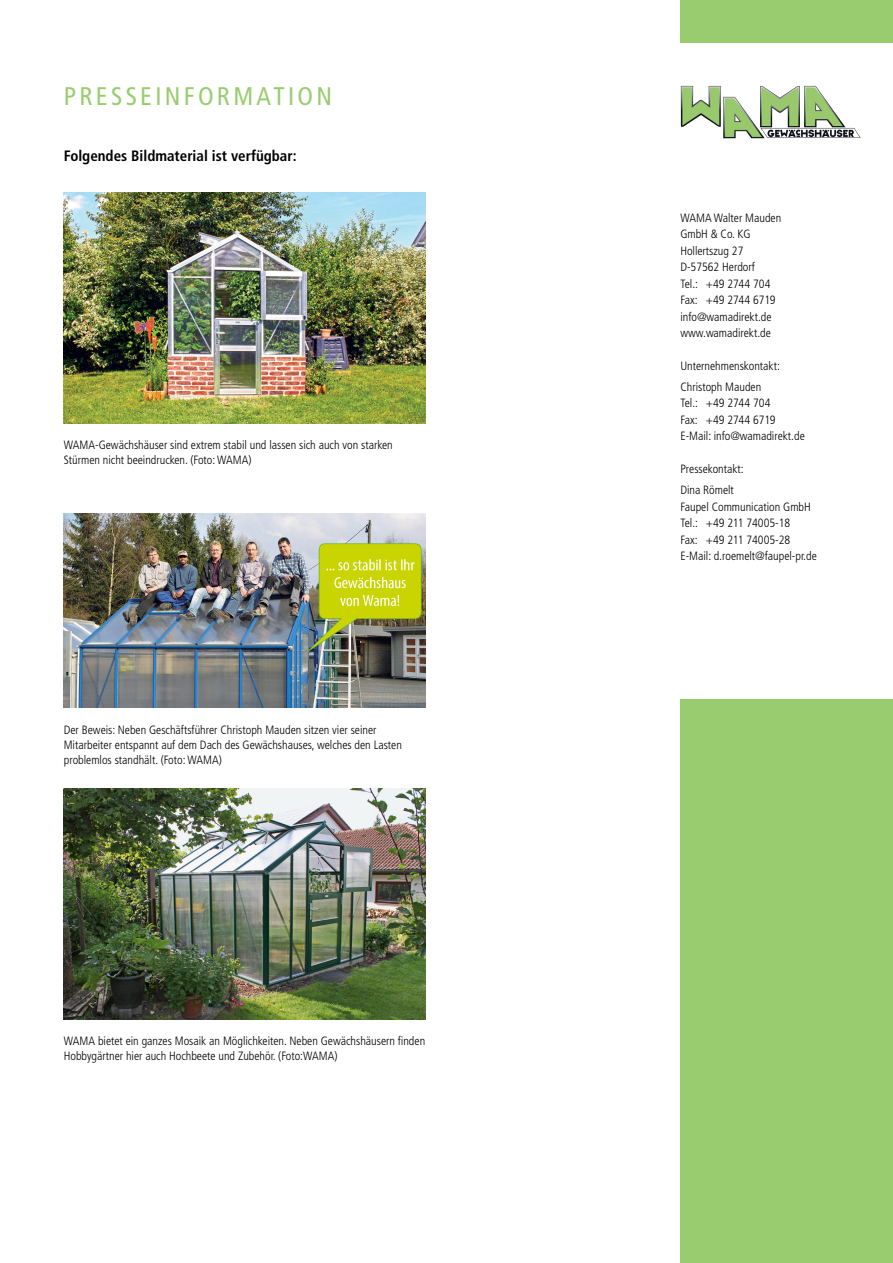
<style>
.page{position:relative;width:893px;height:1263px;background:#fff}
.page>*{position:absolute;margin:0;border:0;box-sizing:border-box;transform-origin:0 0}
.t1{font:condensed 25.5px "Frutiger";letter-spacing:.13em;color:#98cc6e}
.t2{font:700 condensed 15px "Frutiger";color:#000}
.t3{font:300 condensed 12px/16.5px "Frutiger";color:#000}
</style>
<div class="page">
<div style="left:680px;top:699px;width:213px;height:564px;background:#98cc6e"></div>
<div style="left:680px;top:0;width:213px;height:43px;background:#98cc6e"></div>
<img style="left:680px;top:85px;width:181px;height:54px">
<img style="left:64px;top:192px;width:361px;height:231px">
<img style="left:64px;top:514px;width:361px;height:194px">
<img style="left:64px;top:789px;width:361px;height:230px">
<h1 class="t1" style="left:64px;top:81px;width:270px">PRESSEINFORMATION</h1>
<p class="t2" style="left:64px;top:147px;width:234px">Folgendes Bildmaterial ist verfügbar:</p>
<p class="t3" style="left:64px;top:438px;width:330px;line-height:15px">WAMA-Gewächshäuser sind extrem stabil und lassen sich auch von starken<br>Stürmen nicht beeindrucken. (Foto: WAMA)</p>
<p class="t3" style="left:64px;top:722px;width:340px;line-height:15px">Der Beweis: Neben Geschäftsführer Christoph Mauden sitzen vier seiner<br>Mitarbeiter entspannt auf dem Dach des Gewächshauses, welches den Lasten problemlos standhält. (Foto: WAMA)</p>
<p class="t3" style="left:64px;top:1034px;width:363px;line-height:15px">WAMA bietet ein ganzes Mosaik an Möglichkeiten. Neben Gewächshäusern finden<br>Hobbygärtner hier auch Hochbeete und Zubehör. (Foto:WAMA)</p>
<p class="t3" style="left:680px;top:209px;width:102px">WAMA Walter Mauden<br>GmbH &amp; Co. KG<br>Hollertszug 27<br>D-57562 Herdorf<br>Tel.: +49 2744 704<br>Fax: +49 2744 6719 info@wamadirekt.de www.wamadirekt.de</p>
<p class="t3" style="left:680px;top:356px;width:101px;line-height:20.7px">Unternehmenskontakt:<br>Christoph Mauden</p>
<p class="t3" style="left:680px;top:395px;width:126px">Tel.: +49 2744 704<br>Fax: +49 2744 6719<br>E-Mail: info@wamadirekt.de</p>
<p class="t3" style="left:680px;top:459px;width:65px;line-height:20.7px">Pressekontakt:<br>Dina Römelt</p>
<p class="t3" style="left:680px;top:498px;width:138px">Faupel Communication GmbH<br>Tel.: +49 211 74005-18<br>Fax: +49 211 74005-28<br>E-Mail: d.roemelt@faupel-pr.de</p>
</div>
